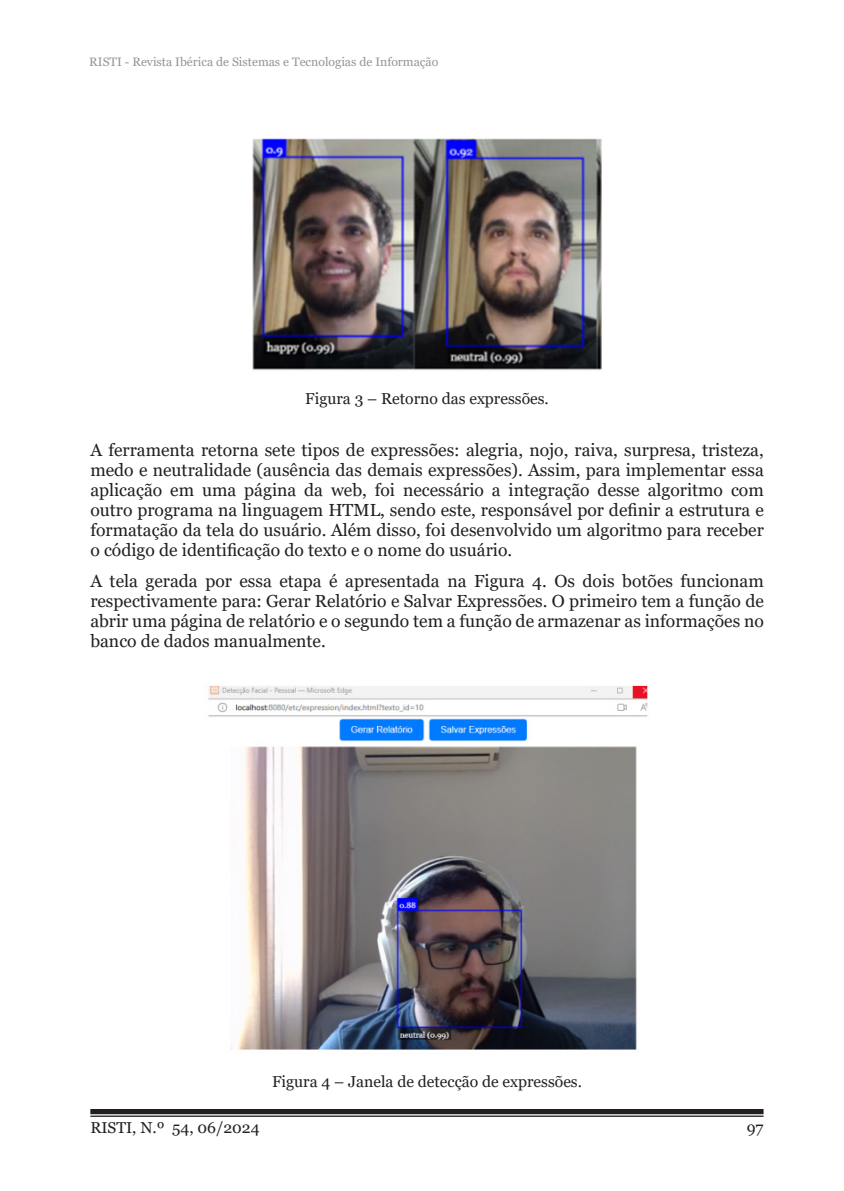
<style>
.page{position:relative;width:844px;height:1191px;background:#fff}
.page>*{position:absolute;margin:0;border:0;box-sizing:border-box;transform-origin:0 0}
.txt{font:17.5px/20.1px "Georgia";color:#231f20;text-align:justify}
.legned{font:15.75px "Georgia";color:#231f20}
.t1{font:12.25px "Georgia";color:#939598}
</style>
<div class="page">
<div style="left:90px;top:1109px;width:673px;height:5px;background:#231f20"></div>
<hr style="left:90px;top:1115px;width:673px;height:1px;background:#231f20">
<img style="left:253px;top:138px;width:348px;height:232px">
<img style="left:208px;top:685px;width:441px;height:365px">
<p class="t1" style="left:89px;top:54px;width:350px">RISTI - Revista Ibérica de Sistemas e Tecnologias de Informação</p>
<p class="legned" style="left:305px;top:389px;width:245px">Figura 3 – Retorno das expressões.</p>
<p class="txt" style="left:90px;top:440px;width:674px">A ferramenta retorna sete tipos de expressões: alegria, nojo, raiva, surpresa, tristeza, medo e neutralidade (ausência das demais expressões). Assim, para implementar essa aplicação em uma página da web, foi necessário a integração desse algoritmo com outro programa na linguagem HTML, sendo este, responsável por definir a estrutura e formatação da tela do usuário. Além disso, foi desenvolvido um algoritmo para receber o código de identificação do texto e o nome do usuário.</p>
<p class="txt" style="left:90px;top:571px;width:674px">A tela gerada por essa etapa é apresentada na Figura 4. Os dois botões funcionam respectivamente para: Gerar Relatório e Salvar Expressões. O primeiro tem a função de abrir uma página de relatório e o segundo tem a função de armazenar as informações no banco de dados manualmente.</p>
<p class="legned" style="left:272px;top:1072px;width:311px">Figura 4 – Janela de detecção de expressões.</p>
<p class="legned" style="left:90px;top:1117px;width:171px">RISTI, N.º 54, 06/2024</p>
<p class="legned" style="left:746px;top:1118px;width:18px">97</p>
</div>
